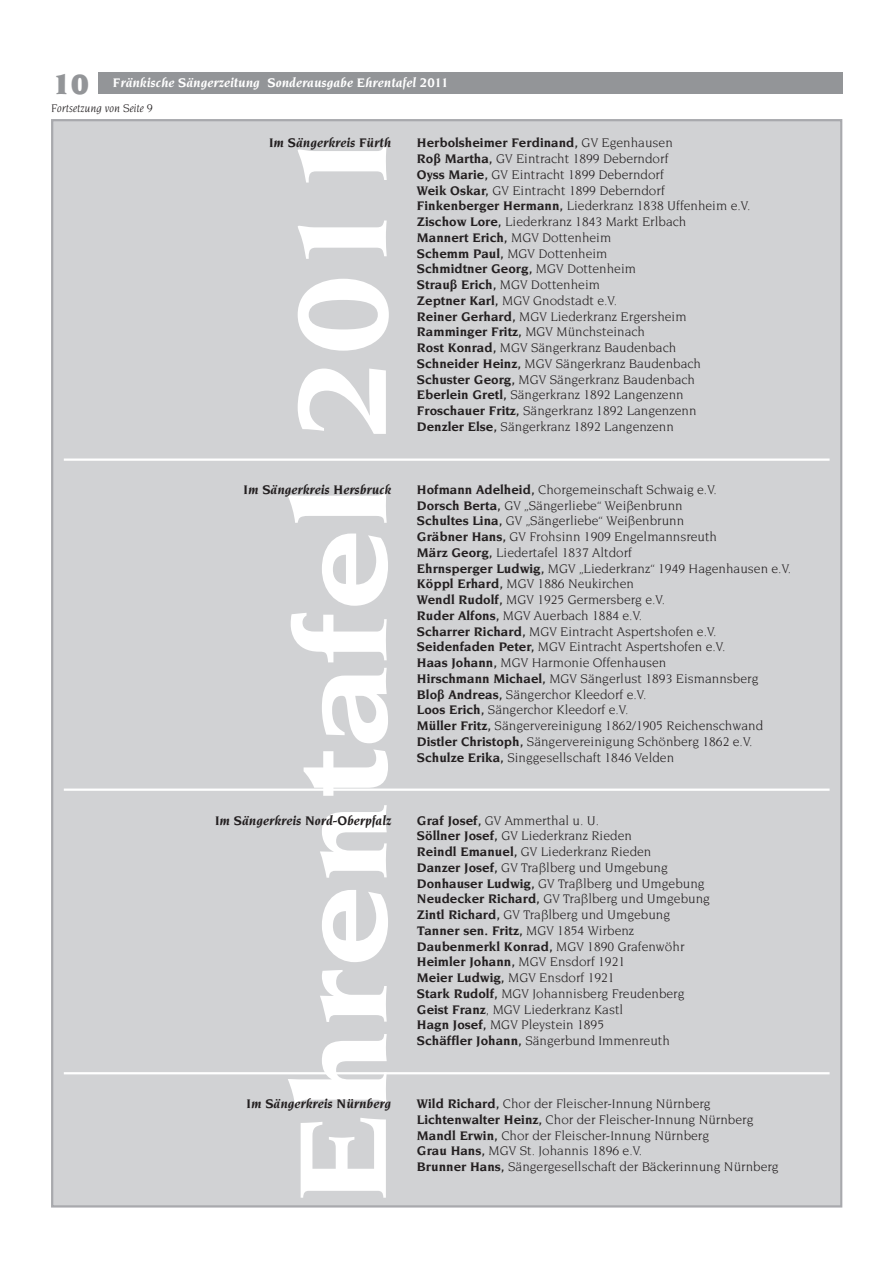
<style>
.page{position:relative;width:893px;height:1263px;background:#fff}
.page>*{position:absolute;margin:0;border:0;box-sizing:border-box;transform-origin:0 0}
.t1{font:700 134.4px "Novarese";letter-spacing:.01em;color:#fff;scale:1.11 1}
.t2{font:900 30px "Novarese";color:#939598}
.t3{font:13.5px/15.8px "Novarese";color:#231f20}
.t4{font:italic 700 13.5px "Novarese";color:#231f20}
.t5{font:italic 700 13.5px "Novarese";color:#fff}
.t6{font:italic 12px "Novarese";color:#231f20}
.s1{font-weight:700}
</style>
<div class="page">
<div style="left:98px;top:72px;width:744px;height:22px;background:#939598"></div>
<div style="left:53px;top:121px;width:787px;height:1084px;background:#d1d2d4"></div>
<hr style="left:64px;top:459px;width:765px;height:2px;background:#fff">
<hr style="left:64px;top:789px;width:765px;height:2px;background:#fff">
<hr style="left:64px;top:1072px;width:765px;height:2px;background:#fff">
<h2 class="t2" style="left:53px;top:72px;width:38px">10</h2>
<p class="t5" style="left:113px;top:77px;width:337px">Fränkische Sängerzeitung Sonderausgabe Ehrentafel 2011</p>
<p class="t6" style="left:51px;top:104px;width:103px">Fortsetzung von Seite 9</p>
<h1 class="t1" style="left:288px;top:1205px;width:978px;rotate:-90deg">Ehrentafel 2011</h1>
<p class="t3" style="left:417px;top:136px;width:335px"><span class="s1">Herbolsheimer Ferdinand,</span> GV Egenhausen<br><span class="s1">Roß Martha,</span> GV Eintracht 1899 Deberndorf<br><span class="s1">Oyss Marie,</span> GV Eintracht 1899 Deberndorf<br><span class="s1">Weik Oskar,</span> GV Eintracht 1899 Deberndorf <span class="s1">Finkenberger Hermann,</span> Liederkranz 1838 Uffenheim e.V.<br><span class="s1">Zischow Lore,</span> Liederkranz 1843 Markt Erlbach<br><span class="s1">Mannert Erich,</span> MGV Dottenheim<br><span class="s1">Schemm Paul,</span> MGV Dottenheim<br><span class="s1">Schmidtner Georg,</span> MGV Dottenheim<br><span class="s1">Strauß Erich,</span> MGV Dottenheim<br><span class="s1">Zeptner Karl,</span> MGV Gnodstadt e.V.<br><span class="s1">Reiner Gerhard,</span> MGV Liederkranz Ergersheim <span class="s1">Ramminger Fritz,</span> MGV Münchsteinach<br><span class="s1">Rost Konrad,</span> MGV Sängerkranz Baudenbach<br><span class="s1">Schneider Heinz,</span> MGV Sängerkranz Baudenbach <span class="s1">Schuster Georg,</span> MGV Sängerkranz Baudenbach<br><span class="s1">Eberlein Gretl,</span> Sängerkranz 1892 Langenzenn <span class="s1">Froschauer Fritz,</span> Sängerkranz 1892 Langenzenn<br><span class="s1">Denzler Else,</span> Sängerkranz 1892 Langenzenn</p>
<p class="t4" style="left:269px;top:137px;width:124px">Im Sängerkreis Fürth</p>
<p class="t4" style="left:243px;top:484px;width:149px">Im Sängerkreis Hersbruck</p>
<p class="t3" style="left:417px;top:482px;width:376px"><span class="s1">Hofmann Adelheid,</span> Chorgemeinschaft Schwaig e.V.<br><span class="s1">Dorsch Berta,</span> GV „Sängerliebe“ Weißenbrunn<br><span class="s1">Schultes Lina,</span> GV „Sängerliebe“ Weißenbrunn<br><span class="s1">Gräbner Hans,</span> GV Frohsinn 1909 Engelmannsreuth<br><span class="s1">März Georg,</span> Liedertafel 1837 Altdorf<br><span class="s1">Ehrnsperger Ludwig,</span> MGV „Liederkranz“ 1949 Hagenhausen e.V.<br><span class="s1">Köppl Erhard,</span> MGV 1886 Neukirchen<br><span class="s1">Wendl Rudolf,</span> MGV 1925 Germersberg e.V.<br><span class="s1">Ruder Alfons,</span> MGV Auerbach 1884 e.V.<br><span class="s1">Scharrer Richard,</span> MGV Eintracht Aspertshofen e.V.<br><span class="s1">Seidenfaden Peter,</span> MGV Eintracht Aspertshofen e.V.<br><span class="s1">Haas Johann,</span> MGV Harmonie Offenhausen<br><span class="s1">Hirschmann Michael,</span> MGV Sängerlust 1893 Eismannsberg<br><span class="s1">Bloß Andreas,</span> Sängerchor Kleedorf e.V.<br><span class="s1">Loos Erich,</span> Sängerchor Kleedorf e.V.<br><span class="s1">Müller Fritz,</span> Sängervereinigung 1862/1905 Reichenschwand <span class="s1">Distler Christoph,</span> Sängervereinigung Schönberg 1862 e.V.<br><span class="s1">Schulze Erika,</span> Singgesellschaft 1846 Velden</p>
<p class="t4" style="left:215px;top:814px;width:178px">Im Sängerkreis Nord-Oberpfalz</p>
<p class="t3" style="left:417px;top:813px;width:294px"><span class="s1">Graf Josef,</span> GV Ammerthal u. U.<br><span class="s1">Söllner Josef,</span> GV Liederkranz Rieden<br><span class="s1">Reindl Emanuel,</span> GV Liederkranz Rieden<br><span class="s1">Danzer Josef,</span> GV Traßlberg und Umgebung <span class="s1">Donhauser Ludwig,</span> GV Traßlberg und Umgebung <span class="s1">Neudecker Richard,</span> GV Traßlberg und Umgebung <span class="s1">Zintl Richard,</span> GV Traßlberg und Umgebung <span class="s1">Tanner sen. Fritz,</span> MGV 1854 Wirbenz <span class="s1">Daubenmerkl Konrad,</span> MGV 1890 Grafenwöhr <span class="s1">Heimler Johann,</span> MGV Ensdorf 1921<br><span class="s1">Meier Ludwig,</span> MGV Ensdorf 1921<br><span class="s1">Stark Rudolf,</span> MGV Johannisberg Freudenberg <span class="s1">Geist Franz</span>, MGV Liederkranz Kastl<br><span class="s1">Hagn Josef,</span> MGV Pleystein 1895<br><span class="s1">Schäffler Johann,</span> Sängerbund Immenreuth</p>
<p class="t3" style="left:417px;top:1096px;width:363px"><span class="s1">Wild Richard,</span> Chor der Fleischer-Innung Nürnberg <span class="s1">Lichtenwalter Heinz,</span> Chor der Fleischer-Innung Nürnberg <span class="s1">Mandl Erwin,</span> Chor der Fleischer-Innung Nürnberg<br><span class="s1">Grau Hans,</span> MGV St. Johannis 1896 e.V.<br><span class="s1">Brunner Hans,</span> Sängergesellschaft der Bäckerinnung Nürnberg</p>
<p class="t4" style="left:246px;top:1098px;width:146px">Im Sängerkreis Nürnberg</p>
</div>
